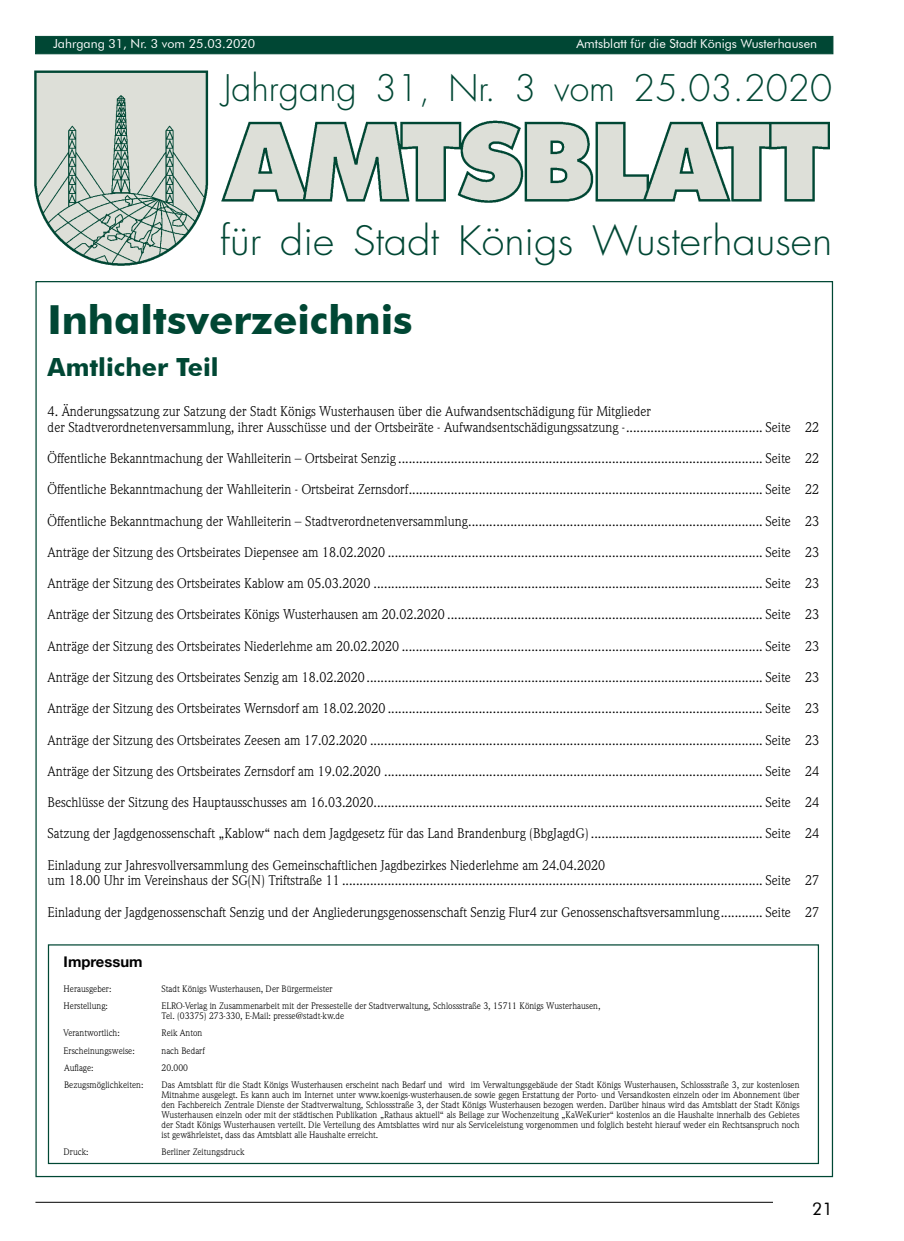
<style>
.page{position:relative;width:904px;height:1241px;background:#fff}
.page>*{position:absolute;margin:0;border:0;box-sizing:border-box;transform-origin:0 0}
.t1{font:700 40px "Futura BT";color:#004734}
.t2{font:300 39.38px "Futura Std";color:#004734;scale:1.05 1}
.t3{font:300 35.62px "Futura Std";color:#004734}
.t4{font:700 25px "Futura BT";color:#004734}
.t5{font:17.5px "Futura BT";color:#000}
.t6{font:700 14.75px "Helvetica Neue LT Std";color:#000}
.t7{font:13.75px/15.6px "Weidemann Std";color:#000}
.t8{font:12.5px "Futura BT";color:#fff}
.t9{font:9.25px/9.9px "Weidemann Std";color:#000}
</style>
<div class="page">
<hr style="left:35px;top:1201px;width:738px;height:1px;background:#000">
<div style="left:35px;top:36px;width:798px;height:18px;background:#004734;border:1px solid #004734"></div>
<img style="left:35px;top:71px;width:794px;height:194px">
<p class="t8" style="left:53px;top:36px;width:204px">Jahrgang 31, Nr. 3 vom 25.03.2020</p>
<p class="t8" style="left:576px;top:36px;width:242px">Amtsblatt für die Stadt Königs Wusterhausen</p>
<h3 class="t3" style="left:224px;top:66px;width:610px">Jahrgang 31, Nr. 3 vom 25.03.2020</h3>
<h2 class="t2" style="left:220px;top:217px;width:584px">für die Stadt Königs Wusterhausen</h2>
<h1 class="t1" style="left:47px;top:296px;width:366px">Inhaltsverzeichnis</h1>
<h3 class="t4" style="left:48px;top:351px;width:172px">Amtlicher Teil</h3>
<p class="t7" style="left:48px;top:403px;width:773px">4. Änderungssatzung zur Satzung der Stadt Königs Wusterhausen über die Aufwandsentschädigung für Mitglieder<br>der Stadtverordnetenversammlung, ihrer Ausschüsse und der Ortsbeiräte - Aufwandsentschädigungssatzung -....................................... Seite 22</p>
<p class="t7" style="left:48px;top:450px;width:773px">Öffentliche Bekanntmachung der Wahlleiterin – Ortsbeirat Senzig ........................................................................................................ Seite 22</p>
<p class="t7" style="left:48px;top:481px;width:773px">Öffentliche Bekanntmachung der Wahlleiterin - Ortsbeirat Zernsdorf..................................................................................................... Seite 22</p>
<p class="t7" style="left:48px;top:513px;width:773px">Öffentliche Bekanntmachung der Wahlleiterin – Stadtverordnetenversammlung.................................................................................... Seite 23</p>
<p class="t7" style="left:48px;top:544px;width:773px">Anträge der Sitzung des Ortsbeirates Diepensee am 18.02.2020 ........................................................................................................... Seite 23</p>
<p class="t7" style="left:48px;top:575px;width:773px">Anträge der Sitzung des Ortsbeirates Kablow am 05.03.2020 ............................................................................................................... Seite 23</p>
<p class="t7" style="left:48px;top:606px;width:773px">Anträge der Sitzung des Ortsbeirates Königs Wusterhausen am 20.02.2020 .......................................................................................... Seite 23</p>
<p class="t7" style="left:48px;top:638px;width:773px">Anträge der Sitzung des Ortsbeirates Niederlehme am 20.02.2020 ....................................................................................................... Seite 23</p>
<p class="t7" style="left:48px;top:669px;width:773px">Anträge der Sitzung des Ortsbeirates Senzig am 18.02.2020................................................................................................................. Seite 23</p>
<p class="t7" style="left:48px;top:700px;width:773px">Anträge der Sitzung des Ortsbeirates Wernsdorf am 18.02.2020 ........................................................................................................... Seite 23</p>
<p class="t7" style="left:48px;top:731px;width:773px">Anträge der Sitzung des Ortsbeirates Zeesen am 17.02.2020 ................................................................................................................ Seite 23</p>
<p class="t7" style="left:48px;top:763px;width:773px">Anträge der Sitzung des Ortsbeirates Zernsdorf am 19.02.2020 ............................................................................................................ Seite 24</p>
<p class="t7" style="left:48px;top:794px;width:773px">Beschlüsse der Sitzung des Hauptausschusses am 16.03.2020............................................................................................................... Seite 24</p>
<p class="t7" style="left:48px;top:825px;width:773px">Satzung der Jagdgenossenschaft „Kablow“ nach dem Jagdgesetz für das Land Brandenburg (BbgJagdG) ................................................. Seite 24</p>
<p class="t7" style="left:48px;top:856px;width:773px">Einladung zur Jahresvollversammlung des Gemeinschaftlichen Jagdbezirkes Niederlehme am 24.04.2020<br>um 18.00 Uhr im Vereinshaus der SG(N) Triftstraße 11 ........................................................................................................................ Seite 27</p>
<p class="t7" style="left:48px;top:903px;width:773px">Einladung der Jagdgenossenschaft Senzig und der Angliederungsgenossenschaft Senzig Flur4 zur Genossenschaftsversammlung............ Seite 27</p>
<p class="t6" style="left:64px;top:952px;width:80px">Impressum</p>
<p class="t9" style="left:64px;top:983px;width:49px">Herausgeber:</p>
<p class="t9" style="left:161px;top:983px;width:173px">Stadt Königs Wusterhausen, Der Bürgermeister</p>
<p class="t9" style="left:64px;top:1000px;width:46px">Herstellung:</p>
<p class="t9" style="left:161px;top:1000px;width:440px">ELRO-Verlag in Zusammenarbeit mit der Pressestelle der Stadtverwaltung, Schlossstraße 3, 15711 Königs Wusterhausen,<br>Tel. (03375) 273-330, E-Mail: presse@stadt-kw.de</p>
<p class="t9" style="left:64px;top:1027px;width:58px">Verantwortlich:</p>
<p class="t9" style="left:161px;top:1027px;width:42px">Reik Anton</p>
<p class="t9" style="left:64px;top:1045px;width:73px">Erscheinungsweise:</p>
<p class="t9" style="left:161px;top:1045px;width:45px">nach Bedarf</p>
<p class="t9" style="left:64px;top:1062px;width:31px">Auflage:</p>
<p class="t9" style="left:161px;top:1062px;width:28px">20.000</p>
<p class="t9" style="left:64px;top:1079px;width:81px">Bezugsmöglichkeiten:</p>
<p class="t9" style="left:161px;top:1079px;width:639px;text-align:justify">Das Amtsblatt für die Stadt Königs Wusterhausen erscheint nach Bedarf und wird im Verwaltungsgebäude der Stadt Königs Wusterhausen, Schlossstraße 3, zur kostenlosen Mitnahme ausgelegt. Es kann auch im Internet unter www.koenigs-wusterhausen.de sowie gegen Erstattung der Porto- und Versandkosten einzeln oder im Abonnement über den Fachbereich Zentrale Dienste der Stadtverwaltung, Schlossstraße 3, der Stadt Königs Wusterhausen bezogen werden. Darüber hinaus wird das Amtsblatt der Stadt Königs Wusterhausen einzeln oder mit der städtischen Publikation „Rathaus aktuell“ als Beilage zur Wochenzeitung „KaWeKurier“ kostenlos an die Haushalte innerhalb des Gebietes der Stadt Königs Wusterhausen verteilt. Die Verteilung des Amtsblattes wird nur als Serviceleistung vorgenommen und folglich besteht hierauf weder ein Rechtsanspruch noch ist gewährleistet, dass das Amtsblatt alle Haushalte erreicht.</p>
<p class="t9" style="left:64px;top:1146px;width:27px">Druck:</p>
<p class="t9" style="left:161px;top:1146px;width:84px">Berliner Zeitungsdruck</p>
<p class="t5" style="left:812px;top:1198px;width:22px">21</p>
</div>
